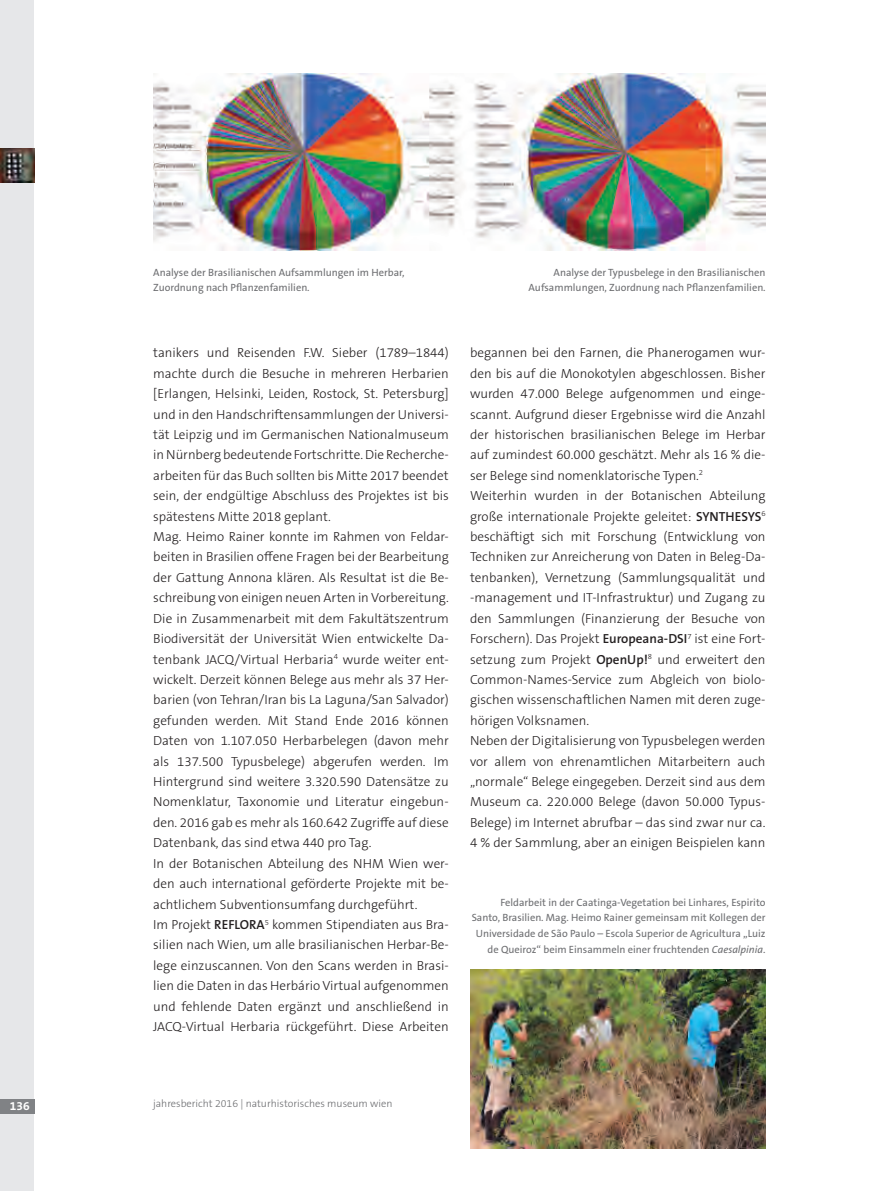
<style>
.page{position:relative;width:893px;height:1191px;background:#fff}
.page>*{position:absolute;margin:0;border:0;box-sizing:border-box;transform-origin:0 0}
.t1{font:300 13.2px/20.4px "The Sans B W3";color:#231f20}
.t2{font:700 12px "The Sans B W7";color:#fff}
.t3{font:10.5px/15.8px "The Sans B W5 Plain";color:#6c6d70;text-align:right}
.t4{font:300 10.5px "The Sans B W3";color:#6c6d70}
.s1{font-family:"The Sans B W6";font-weight:600}
.s2{font-style:italic}
</style>
<div class="page">
<div style="left:0;top:0;width:34px;height:1191px;background:#e6e7e9"></div>
<div style="left:0;top:1098px;width:34px;height:15px;background:#808285"></div>
<img style="left:0;top:149px;width:34px;height:34px">
<img style="left:470px;top:969px;width:296px;height:179px">
<img style="left:153px;top:74px;width:613px;height:177px">
<p class="t2" style="left:10px;top:1098px;width:21px">136</p>
<p class="t3" style="left:153px;top:264px;width:253px;text-align:left">Analyse der Brasilianischen Aufsammlungen im Herbar,<br>Zuordnung nach Pflanzenfamilien.</p>
<p class="t3" style="left:529px;top:264px;width:238px">Analyse der Typusbelege in den Brasilianischen<br>Aufsammlungen, Zuordnung nach Pflanzenfamilien.</p>
<p class="t1" style="left:153px;top:343px;width:297px">tanikers und Reisenden F.W. Sieber (1789–1844) machte durch die Besuche in mehreren Herbarien [Erlangen, Helsinki, Leiden, Rostock, St. Petersburg] und in den Handschriftensammlungen der Universi&shy;tät Leipzig und im Germanischen Nationalmuseum in Nürnberg bedeutende Fortschritte. Die Recherche&shy;arbeiten für das Buch sollten bis Mitte 2017 beendet sein, der endgültige Abschluss des Projektes ist bis spätestens Mitte 2018 geplant.<br>Mag. Heimo Rainer konnte im Rahmen von Feldar&shy;beiten in Brasilien offene Fragen bei der Bearbeitung der Gattung Annona klären. Als Resultat ist die Be&shy;schreibung von einigen neuen Arten in Vorbereitung.<br>Die in Zusammenarbeit mit dem Fakultätszentrum Biodiversität der Universität Wien entwickelte Da&shy;tenbank JACQ/Virtual Herbaria<sup>4</sup> wurde weiter ent&shy;wickelt. Derzeit können Belege aus mehr als 37 Her&shy;barien (von Tehran/Iran bis La Laguna/San Salvador) gefunden werden. Mit Stand Ende 2016 können Daten von 1.107.050 Herbarbelegen (davon mehr als 137.500 Typusbelege) abgerufen werden. Im Hintergrund sind weitere 3.320.590 Datensätze zu Nomenklatur, Taxonomie und Literatur eingebun&shy;den. 2016 gab es mehr als 160.642 Zugriffe auf diese Datenbank, das sind etwa 440 pro Tag.<br>In der Botanischen Abteilung des NHM Wien wer&shy;den auch international geförderte Projekte mit be&shy;achtlichem Subventionsumfang durchgeführt.<br>Im Projekt <span class="s1">REFLORA</span><sup>5</sup> kommen Stipendiaten aus Bra&shy;silien nach Wien, um alle brasilianischen Herbar-Be&shy;lege einzuscannen. Von den Scans werden in Brasi&shy;lien die Daten in das Herbário Virtual aufgenommen und fehlende Daten ergänzt und anschließend in JACQ-Virtual Herbaria rückgeführt. Diese Arbeiten</p>
<p class="t1" style="left:470px;top:343px;width:297px">begannen bei den Farnen, die Phanerogamen wur&shy;den bis auf die Monokotylen abgeschlossen. Bisher wurden 47.000 Belege aufgenommen und einge&shy;scannt. Aufgrund dieser Ergebnisse wird die Anzahl der historischen brasilianischen Belege im Herbar auf zumindest 60.000 geschätzt. Mehr als 16 % die&shy;ser Belege sind nomenklatorische Typen.<sup>2<br></sup>Weiterhin wurden in der Botanischen Abteilung große internationale Projekte geleitet: <span class="s1">SYNTHESYS</span><sup>6 </sup>beschäftigt sich mit Forschung (Entwicklung von Techniken zur Anreicherung von Daten in Beleg-Da&shy;tenbanken), Vernetzung (Sammlungsqualität und -management und IT-Infrastruktur) und Zugang zu den Sammlungen (Finanzierung der Besuche von Forschern). Das Projekt <span class="s1">Europeana-DSI</span><sup>7</sup> ist eine Fort&shy;setzung zum Projekt <span class="s1">OpenUp!</span><sup>8</sup> und erweitert den Common-Names-Service zum Abgleich von biolo&shy;gischen wissenschaftlichen Namen mit deren zuge&shy;hörigen Volksnamen.<br>Neben der Digitalisierung von Typusbelegen werden vor allem von ehrenamtlichen Mitarbeitern auch „normale“ Belege eingegeben. Derzeit sind aus dem Museum ca. 220.000 Belege (davon 50.000 Typus-Belege) im Internet abrufbar – das sind zwar nur ca.<br>4 % der Sammlung, aber an einigen Beispielen kann</p>
<p class="t3" style="left:472px;top:894px;width:295px">Feldarbeit in der Caatinga-Vegetation bei Linhares, Espirito Santo, Brasilien. Mag. Heimo Rainer gemeinsam mit Kollegen der Universidade de São Paulo – Escola Superior de Agricultura „Luiz de Queiroz“ beim Einsammeln einer fruchtenden <span class="s2">Caesalpinia</span>.</p>
<p class="t4" style="left:153px;top:1096px;width:241px">jahresbericht 2016 | naturhistorisches museum wien</p>
</div>
